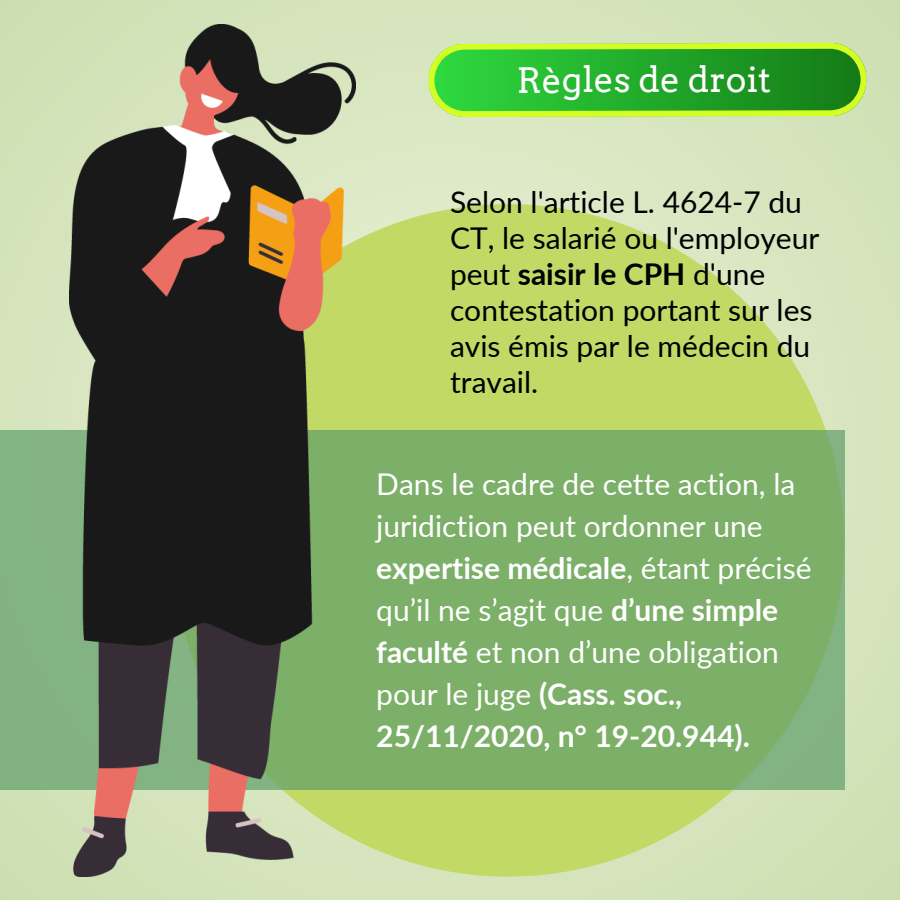
<style>
.page{position:relative;width:900px;height:900px;background:#d5e4bc}
.page>*{position:absolute;margin:0;border:0;box-sizing:border-box;transform-origin:0 0}
.t1{font:35px "Arvo";color:#fff}
.t2{font:30px/42px "Lato";color:#fff}
.t3{font:30px/36px "Lato";color:#000}
.s1{font-weight:700}
</style>
<div class="page">
<div style="left:172px;top:204px;width:672px;height:673px;background:#c2d966;border-radius:50%"></div>
<svg style="left:0;top:430px;width:844px;height:359px;background:#7daf6c"></svg>
<svg style="left:428px;top:43px;width:438px;height:74px;background:#47ba30"></svg>
<img style="left:70px;top:24px;width:285px;height:852px">
<h1 class="t1" style="left:517px;top:59px;width:256px">Règles de droit</h1>
<p class="t3" style="left:450px;top:183px;width:371px">Selon l'article L. 4624-7 du<br>CT, le salarié ou l'employeur peut <span class="s1">saisir le CPH</span> d'une contestation portant sur les avis émis par le médecin du travail.</p>
<p class="t2" style="left:376px;top:462px;width:437px">Dans le cadre de cette action, la juridiction peut ordonner une <span class="s1">expertise médicale</span>, étant précisé qu’il ne s’agit que <span class="s1">d’une simple faculté</span> et non d’une obligation pour le juge <span class="s1">(Cass. soc.,<br>25/11/2020, n° 19-20.944).</span></p>
</div>
